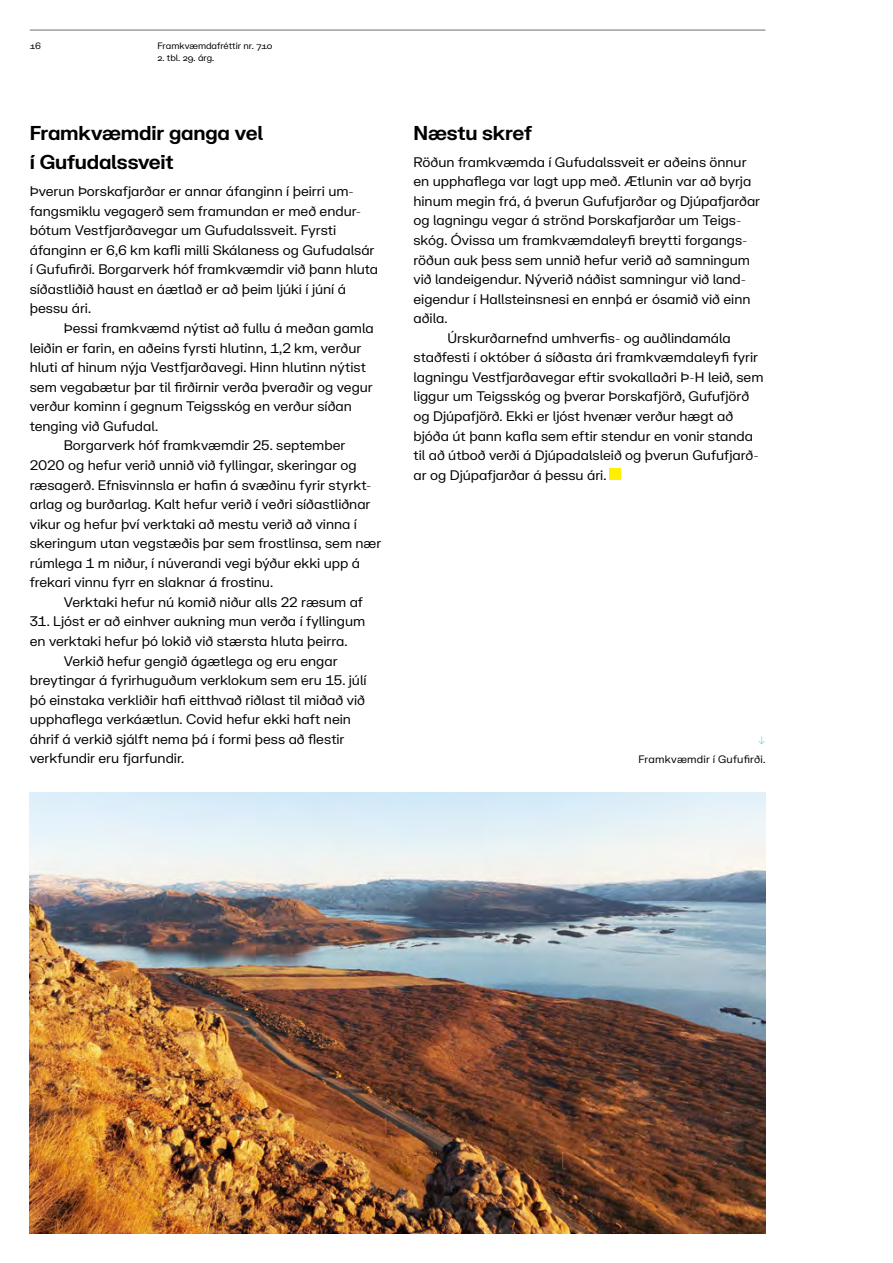
<style>
.page{position:relative;width:893px;height:1263px;background:#fff}
.page>*{position:absolute;margin:0;border:0;box-sizing:border-box;transform-origin:0 0}
.t1{font:700 19.5px/29.4px "Vegagerdin FK Grotesk";letter-spacing:-.01em;color:#000}
.t2{font:13.5px/19.5px "Vegagerdin FK Grotesk";color:#000}
.t3{font:10.5px "Vegagerdin FK Grotesk";letter-spacing:.02em;color:#000}
.t4{font:900 10.5px "Vegagerdin FK Grotesk";color:#49c7ed}
.t5{font:9px "Vegagerdin FK Grotesk";color:#000}
</style>
<div class="page">
<hr style="left:30px;top:30px;width:735px;height:1px;background:#6d6e71">
<div style="left:610px;top:469px;width:11px;height:11px;background:#ffef00"></div>
<img style="left:30px;top:793px;width:735px;height:440px">
<p class="t5" style="left:30px;top:39px;width:13px">16</p>
<p class="t5" style="left:157px;top:39px;width:117px">Framkvæmdafréttir nr. 710</p>
<p class="t5" style="left:157px;top:51px;width:58px">2. tbl. 29. árg.</p>
<h1 class="t1" style="left:30px;top:117px;width:235px">Framkvæmdir ganga vel í Gufudalssveit</h1>
<p class="t2" style="left:30px;top:181px;width:350px">Þverun Þorskafjarðar er annar áfanginn í þeirri um&shy;fangsmiklu vegagerð sem framundan er með endur&shy;bótum Vestfjarðavegar um Gufudalssveit. Fyrsti áfanginn er 6,6 km kafli milli Skálaness og Gufudalsár í Gufufirði. Borgarverk hóf framkvæmdir við þann hluta síðastliðið haust en áætlað er að þeim ljúki í júní á þessu ári.</p>
<p class="t2" style="left:64px;top:317px;width:311px">Þessi framkvæmd nýtist að fullu á meðan gamla</p>
<p class="t2" style="left:30px;top:337px;width:333px">leiðin er farin, en aðeins fyrsti hlutinn, 1,2 km, verður</p>
<p class="t2" style="left:30px;top:357px;width:338px">hluti af hinum nýja Vestfjarðavegi. Hinn hlutinn nýtist</p>
<p class="t2" style="left:30px;top:376px;width:345px">sem vegabætur þar til firðirnir verða þveraðir og vegur</p>
<p class="t2" style="left:30px;top:396px;width:324px">verður kominn í gegnum Teigsskóg en verður síðan</p>
<p class="t2" style="left:30px;top:415px;width:130px">tenging við Gufudal.</p>
<p class="t2" style="left:64px;top:435px;width:283px">Borgarverk hóf framkvæmdir 25. september</p>
<p class="t2" style="left:30px;top:454px;width:328px">2020 og hefur verið unnið við fyllingar, skeringar og</p>
<p class="t2" style="left:30px;top:474px;width:343px">ræsagerð. Efnisvinnsla er hafin á svæðinu fyrir styrkt-</p>
<p class="t2" style="left:30px;top:494px;width:342px">arlag og burðarlag. Kalt hefur verið í veðri síðastliðnar</p>
<p class="t2" style="left:30px;top:513px;width:329px">vikur og hefur því verktaki að mestu verið að vinna í</p>
<p class="t2" style="left:30px;top:533px;width:353px">skeringum utan vegstæðis þar sem frostlinsa, sem nær</p>
<p class="t2" style="left:30px;top:552px;width:332px">rúmlega 1 m niður, í núverandi vegi býður ekki upp á</p>
<p class="t2" style="left:30px;top:572px;width:245px">frekari vinnu fyrr en slaknar á frostinu.</p>
<p class="t2" style="left:64px;top:591px;width:301px">Verktaki hefur nú komið niður alls 22 ræsum af</p>
<p class="t2" style="left:30px;top:611px;width:337px">31. Ljóst er að einhver aukning mun verða í fyllingum</p>
<p class="t2" style="left:30px;top:630px;width:319px">en verktaki hefur þó lokið við stærsta hluta þeirra.</p>
<p class="t2" style="left:64px;top:650px;width:275px">Verkið hefur gengið ágætlega og eru engar</p>
<p class="t2" style="left:30px;top:670px;width:338px">breytingar á fyrirhuguðum verklokum sem eru 15. júlí</p>
<p class="t2" style="left:30px;top:689px;width:337px">þó einstaka verkliðir hafi eitthvað riðlast til miðað við</p>
<p class="t2" style="left:30px;top:709px;width:323px">upphaflega verkáætlun. Covid hefur ekki haft nein</p>
<p class="t2" style="left:30px;top:728px;width:316px">áhrif á verkið sjálft nema þá í formi þess að flestir</p>
<p class="t2" style="left:30px;top:748px;width:156px">verkfundir eru fjarfundir.</p>
<h1 class="t1" style="left:413px;top:117px;width:120px">Næstu skref</h1>
<p class="t2" style="left:413px;top:151px;width:335px">Röðun framkvæmda í Gufudalssveit er aðeins önnur</p>
<p class="t2" style="left:413px;top:171px;width:339px">en upphaflega var lagt upp með. Ætlunin var að byrja</p>
<p class="t2" style="left:413px;top:190px;width:348px">hinum megin frá, á þverun Gufufjarðar og Djúpafjarðar</p>
<p class="t2" style="left:413px;top:210px;width:329px">og lagningu vegar á strönd Þorskafjarðar um Teigs-</p>
<p class="t2" style="left:413px;top:229px;width:335px">skóg. Óvissa um framkvæmdaleyfi breytti forgangs-</p>
<p class="t2" style="left:413px;top:249px;width:338px">röðun auk þess sem unnið hefur verið að samningum</p>
<p class="t2" style="left:413px;top:269px;width:334px">við landeigendur. Nýverið náðist samningur við land-</p>
<p class="t2" style="left:413px;top:288px;width:338px">eigendur í Hallsteinsnesi en ennþá er ósamið við einn</p>
<p class="t2" style="left:413px;top:308px;width:35px">aðila.</p>
<p class="t2" style="left:447px;top:327px;width:285px">Úrskurðarnefnd umhverfis- og auðlindamála</p>
<p class="t2" style="left:413px;top:347px;width:346px">staðfesti í október á síðasta ári framkvæmdaleyfi fyrir</p>
<p class="t2" style="left:413px;top:366px;width:351px">lagningu Vestfjarðavegar eftir svokallaðri Þ-H leið, sem</p>
<p class="t2" style="left:413px;top:386px;width:337px">liggur um Teigsskóg og þverar Þorskafjörð, Gufufjörð</p>
<p class="t2" style="left:413px;top:405px;width:321px">og Djúpafjörð. Ekki er ljóst hvenær verður hægt að</p>
<p class="t2" style="left:413px;top:425px;width:341px">bjóða út þann kafla sem eftir stendur en vonir standa</p>
<p class="t2" style="left:413px;top:445px;width:347px">til að útboð verði á Djúpadalsleið og þverun Gufufjarð-</p>
<p class="t2" style="left:413px;top:464px;width:194px">ar og Djúpafjarðar á þessu ári.</p>
<p class="t4" style="left:758px;top:732px;width:9px">↓</p>
<p class="t3" style="left:638px;top:752px;width:129px">Framkvæmdir í Gufufirði.</p>
</div>
